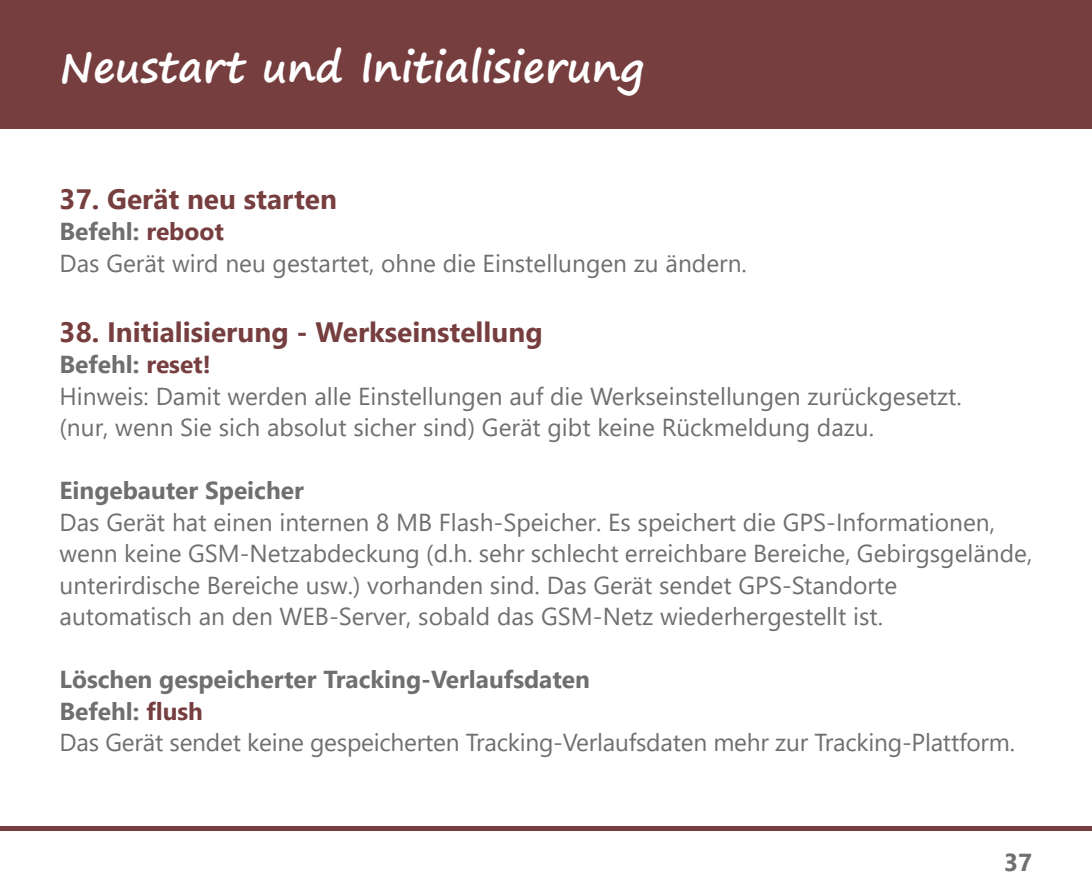
<style>
.page{position:relative;width:1092px;height:893px;background:#fff}
.page>*{position:absolute;margin:0;border:0;box-sizing:border-box;transform-origin:0 0}
.t1{font:700 42px "Segoe Print";color:#fff}
.t2{font:700 28px "Segoe UI";color:#773e3f}
.t3{font:24.5px/31.5px "Segoe UI";color:#706f6f}
.t4{font:700 24.5px "Segoe UI";color:#706f6f}
.s1{font-weight:700}
.s2{font-weight:700;color:#773e3f}
</style>
<div class="page">
<div style="left:0;top:0;width:1091px;height:129px;background:#773e3f"></div>
<div style="left:0;top:825px;width:1091px;height:5px;background:#773e3f"></div>
<h1 class="t1" style="left:60px;top:29px;width:586px">Neustart und Initialisierung</h1>
<p class="t2" style="left:60px;top:176px;width:279px">37. Gerät neu starten</p>
<p class="t3" style="left:60px;top:215px;width:688px"><span class="s1">Befehl:</span> <span class="s2">reboot<br></span>Das Gerät wird neu gestartet, ohne die Einstellungen zu ändern.</p>
<p class="t2" style="left:60px;top:309px;width:484px">38. Initialisierung - Werkseinstellung</p>
<p class="t3" style="left:60px;top:348px;width:903px"><span class="s1">Befehl:</span> <span class="s2">reset!<br></span>Hinweis: Damit werden alle Einstellungen auf die Werkseinstellungen zurückgesetzt. (nur, wenn Sie sich absolut sicher sind) Gerät gibt keine Rückmeldung dazu.</p>
<p class="t4" style="left:60px;top:471px;width:246px">Eingebauter Speicher</p>
<p class="t3" style="left:60px;top:506px;width:974px">Das Gerät hat einen internen 8 MB Flash-Speicher. Es speichert die GPS-Informationen, wenn keine GSM-Netzabdeckung (d.h. sehr schlecht erreichbare Bereiche, Gebirgsgelände, unterirdische Bereiche usw.) vorhanden sind. Das Gerät sendet GPS-Standorte automatisch an den WEB-Server, sobald das GSM-Netz wiederhergestellt ist.</p>
<p class="t3" style="left:60px;top:663px;width:956px"><span class="s1">Löschen gespeicherter Tracking-Verlaufsdaten<br>Befehl:</span> <span class="s2">flush<br></span>Das Gerät sendet keine gespeicherten Tracking-Verlaufsdaten mehr zur Tracking-Plattform.</p>
<p class="t4" style="left:1004px;top:843px;width:30px">37</p>
</div>
